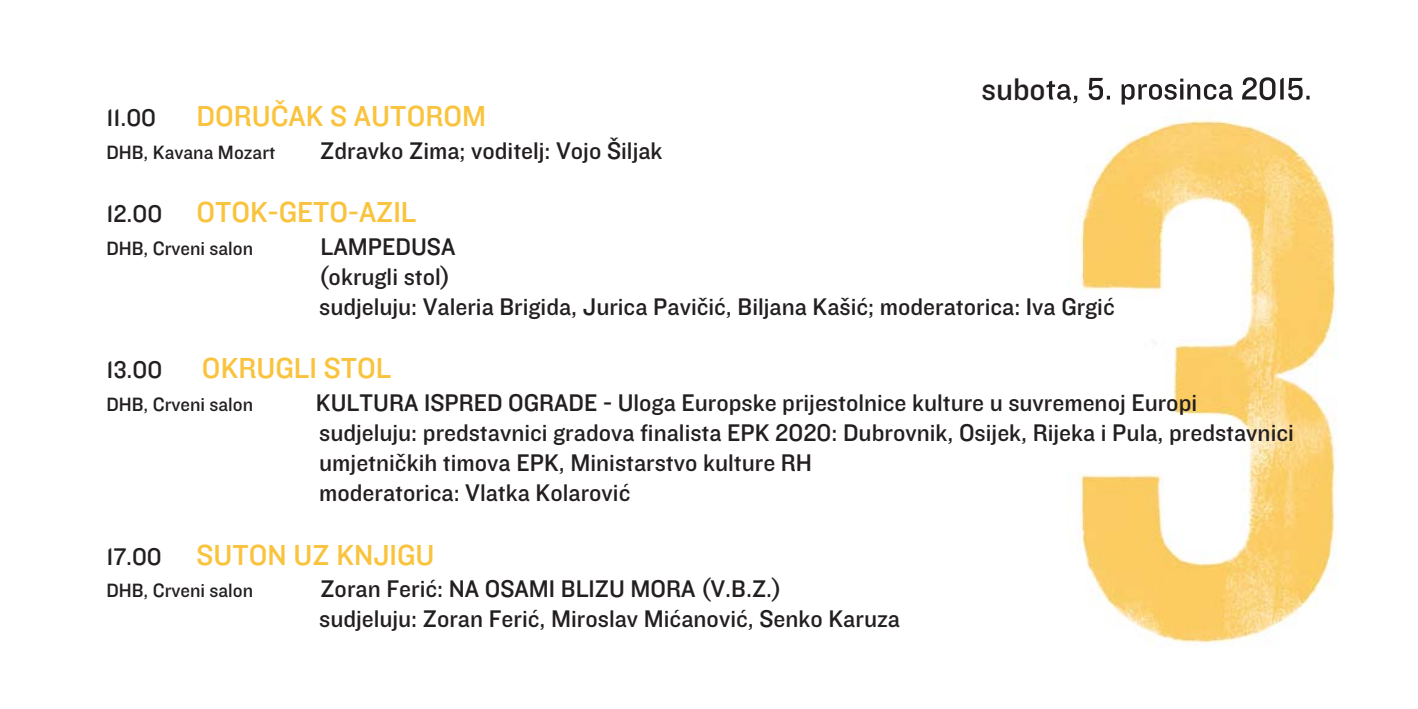
<style>
.page{position:relative;width:1418px;height:709px;background:#fff}
.page>*{position:absolute;margin:0;border:0;box-sizing:border-box;transform-origin:0 0}
.t1{font:500 30px "Knock 31 ps";color:#f9c33d}
.t2{font:500 25px/30px "Knock 31 ps";color:#231f20}
.t3{font:500 20px "Knock 31 ps";color:#231f20}
.s1{font-size:25px;color:#231f20}
</style>
<div class="page">
<img style="left:1073px;top:77px;width:264px;height:569px">
<img style="left:1048px;top:78px;width:54px;height:25px">
<p class="t2" style="left:106px;top:105px;width:51px">11.00</p>
<p class="t1" style="left:196px;top:106px;width:291px">DORUČAK S AUTOROM</p>
<p class="t3" style="left:106px;top:146px;width:171px">DHB, Kavana Mozart</p>
<p class="t2" style="left:320px;top:138px;width:344px">Zdravko Zima; voditelj: Vojo Šiljak</p>
<p class="t1" style="left:106px;top:202px;width:311px"><span class="s1">12.00</span> OTOK-GETO-AZIL</p>
<p class="t3" style="left:106px;top:242px;width:148px">DHB, Crveni salon</p>
<p class="t2" style="left:319px;top:234px;width:797px">LAMPEDUSA<br>(okrugli stol)<br>sudjeluju: Valeria Brigida, Jurica Pavičić, Biljana Kašić; moderatorica: Iva Grgić</p>
<p class="t2" style="left:106px;top:357px;width:57px">13.00</p>
<p class="t1" style="left:202px;top:358px;width:191px">OKRUGLI STOL</p>
<p class="t3" style="left:106px;top:398px;width:148px">DHB, Crveni salon</p>
<p class="t2" style="left:316px;top:390px;width:979px">KULTURA ISPRED OGRADE - Uloga Europske prijestolnice kulture u suvremenoj Europi sudjeluju: predstavnici gradova finalista EPK 2020: Dubrovnik, Osijek, Rijeka i Pula, predstavnici umjetničkih timova EPK, Ministarstvo kulture RH<br>moderatorica: Vlatka Kolarović</p>
<p class="t1" style="left:106px;top:544px;width:330px"><span class="s1">17.00</span> SUTON UZ KNJIGU</p>
<p class="t3" style="left:106px;top:584px;width:148px">DHB, Crveni salon</p>
<p class="t2" style="left:319px;top:576px;width:582px">Zoran Ferić: NA OSAMI BLIZU MORA (V.B.Z.)<br>sudjeluju: Zoran Ferić, Miroslav Mićanović, Senko Karuza</p>
</div>
